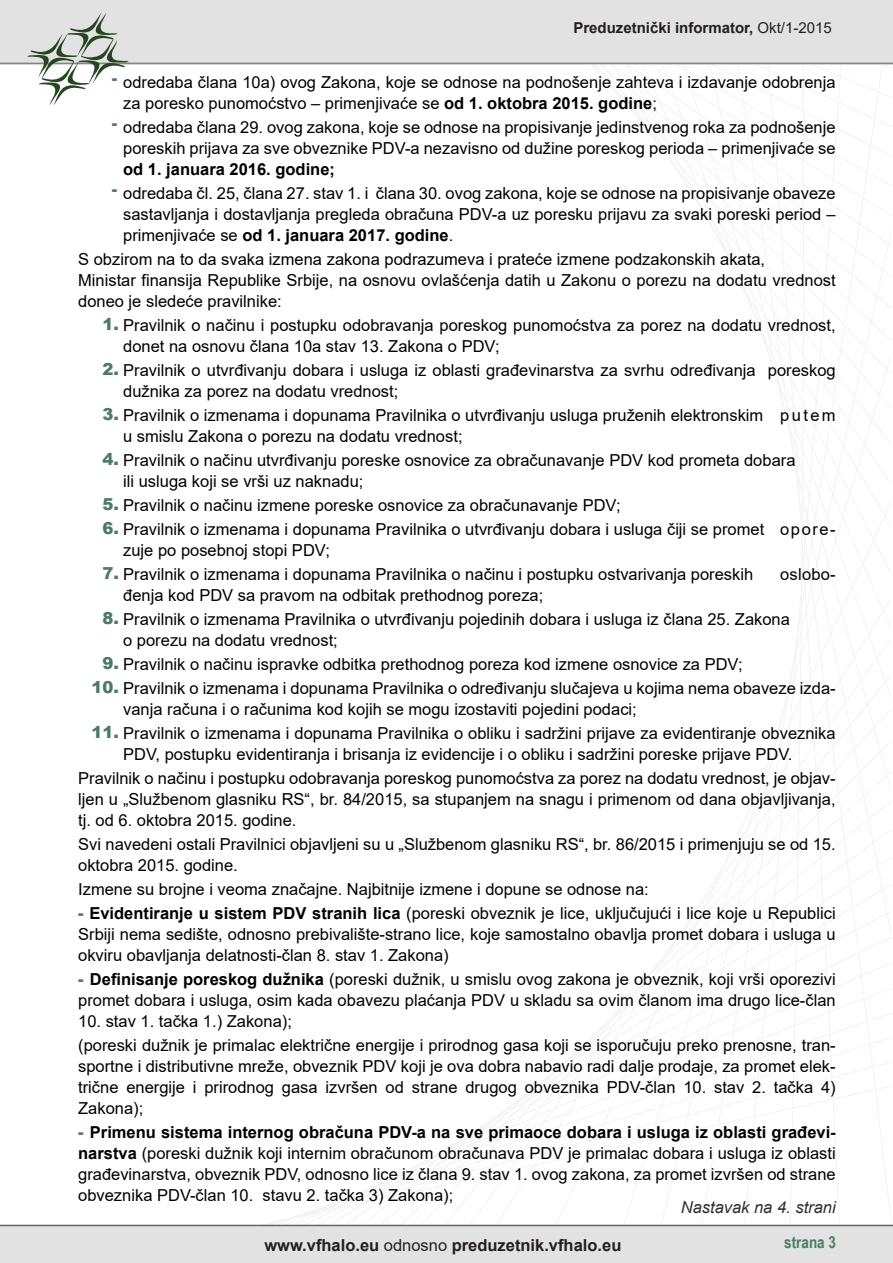
<style>
.page{position:relative;width:893px;height:1263px;background:#fff}
.page>*{position:absolute;margin:0;border:0;box-sizing:border-box;transform-origin:0 0}
.t1{font:16.5px/21px "Arial";color:#000}
.t2{font:700 16.5px "Arial";color:#231f20}
.t3{font:700 16.5px "Arial";color:#000}
.t4{font:italic 16.5px "Arial";color:#303030}
.t5{font:700 16.5px "Arial Narrow";color:#477f63}
.t6{font:900 16.5px "Arial";color:#497a6a}
.t7{font:700 15px "Arial";color:#231f20}
.s1{font-weight:400}
.s2{font-weight:700}
.s3{font-weight:900;color:#497a6a}
</style>
<div class="page">
<svg style="left:520px;top:106px;width:371px;height:993px"></svg>
<div style="left:0;top:1226px;width:893px;height:37px;background:#e2e2e2"></div>
<hr style="left:0;top:63px;width:893px;height:1px;background:#848484">
<svg style="left:0;top:0;width:892px;height:106px"></svg>
<hr style="left:0;top:1225px;width:893px;height:1px;background:#636464">
<p class="t7" style="left:573px;top:17px;width:260px">Preduzetnički informator, <span class="s1">Okt/1-2015</span></p>
<p class="t1" style="left:123px;top:71px;width:714px">odredaba člana 10a) ovog Zakona, koje se odnose na podnošenje zahteva i izdavanje odobrenja za poresko punomoćstvo – primenjivaće se <span class="s2">od 1. oktobra 2015. godine</span>;</p>
<p class="t1" style="left:123px;top:116px;width:714px">odredaba člana 29. ovog zakona, koje se odnose na propisivanje jedinstvenog roka za podnošenje poreskih prijava za sve obveznike PDV-a nezavisno od dužine poreskog perioda – primenjivaće se</p>
<p class="t3" style="left:123px;top:157px;width:213px">od 1. januara 2016. godine;</p>
<p class="t1" style="left:123px;top:182px;width:714px;text-align:justify">odredaba čl. 25, člana 27. stav 1. i člana 30. ovog zakona, koje se odnose na propisivanje obaveze sastavljanja i dostavljanja pregleda obračuna PDV-a uz poresku prijavu za svaki poreski period – primenjivaće se <span class="s2">od 1. januara 2017. godine</span>.</p>
<p class="t1" style="left:78px;top:248px;width:759px">S obzirom na to da svaka izmena zakona podrazumeva i prateće izmene podzakonskih akata,<br>Ministar finansija Republike Srbije, na osnovu ovlašćenja datih u Zakonu o porezu na dodatu vrednost doneo je sledeće pravilnike:</p>
<p class="t1" style="left:123px;top:314px;width:714px;text-indent:-21px"><span class="s3">1.</span> Pravilnik o načinu i postupku odobravanja poreskog punomoćstva za porez na dodatu vrednost, donet na osnovu člana 10a stav 13. Zakona o PDV;</p>
<p class="t1" style="left:123px;top:359px;width:714px;text-indent:-21px"><span class="s3">2.</span> Pravilnik o utvrđivanju dobara i usluga iz oblasti građevinarstva za svrhu određivanja poreskog dužnika za porez na dodatu vrednost;</p>
<p class="t1" style="left:123px;top:404px;width:714px;text-indent:-21px"><span class="s3">3.</span> Pravilnik o izmenama i dopunama Pravilnika o utvrđivanju usluga pruženih elektronskim p u t e m u smislu Zakona o porezu na dodatu vrednost;</p>
<p class="t1" style="left:123px;top:449px;width:674px;text-indent:-21px"><span class="s3">4.</span> Pravilnik o načinu utvrđivanju poreske osnovice za obračunavanje PDV kod prometa dobara ili usluga koji se vrši uz naknadu;</p>
<p class="t1" style="left:102px;top:494px;width:520px"><span class="s3">5.</span> Pravilnik o načinu izmene poreske osnovice za obračunavanje PDV;</p>
<p class="t1" style="left:123px;top:518px;width:714px;text-indent:-21px"><span class="s3">6.</span> Pravilnik o izmenama i dopunama Pravilnika o utvrđivanju dobara i usluga čiji se promet opore&shy;zuje po posebnoj stopi PDV;</p>
<p class="t1" style="left:102px;top:563px;width:652px"><span class="s3">7.</span> Pravilnik o izmenama i dopunama Pravilnika o načinu i postupku ostvarivanja poreskih</p>
<p class="t1" style="left:780px;top:563px;width:57px">oslobo-</p>
<p class="t1" style="left:123px;top:584px;width:422px">đenja kod PDV sa pravom na odbitak prethodnog poreza;</p>
<p class="t1" style="left:123px;top:608px;width:668px;text-indent:-21px"><span class="s3">8.</span> Pravilnik o izmenama Pravilnika o utvrđivanju pojedinih dobara i usluga iz člana 25. Zakona o porezu na dodatu vrednost;</p>
<p class="t1" style="left:102px;top:653px;width:642px"><span class="s3">9.</span> Pravilnik o načinu ispravke odbitka prethodnog poreza kod izmene osnovice za PDV;</p>
<p class="t1" style="left:123px;top:677px;width:714px;text-indent:-32px"><span class="s3">10.</span> Pravilnik o izmenama i dopunama Pravilnika o određivanju slučajeva u kojima nema obaveze izda&shy;vanja računa i o računima kod kojih se mogu izostaviti pojedini podaci;</p>
<p class="t1" style="left:123px;top:722px;width:714px;text-indent:-32px"><span class="s3">11.</span> Pravilnik o izmenama i dopunama Pravilnika o obliku i sadržini prijave za evidentiranje obveznika<br>PDV, postupku evidentiranja i brisanja iz evidencije i o obliku i sadržini poreske prijave PDV.</p>
<p class="t1" style="left:78px;top:767px;width:759px;text-align:justify">Pravilnik o načinu i postupku odobravanja poreskog punomoćstva za porez na dodatu vrednost, je objav&shy;ljen u „Službenom glasniku RS“, br. 84/2015, sa stupanjem na snagu i primenom od dana objavljivanja, tj. od 6. oktobra 2015. godine.</p>
<p class="t1" style="left:78px;top:833px;width:759px">Svi navedeni ostali Pravilnici objavljeni su u „Službenom glasniku RS“, br. 86/2015 i primenjuju se od 15. oktobra 2015. godine.</p>
<p class="t1" style="left:78px;top:878px;width:572px">Izmene su brojne i veoma značajne. Najbitnije izmene i dopune se odnose na:</p>
<p class="t1" style="left:78px;top:902px;width:759px;text-align:justify"><span class="s3">-</span> <span class="s2">Evidentiranje u sistem PDV stranih lica</span> (poreski obveznik je lice, uključujući i lice koje u Republici Srbiji nema sedište, odnosno prebivalište-strano lice, koje samostalno obavlja promet dobara i usluga u okviru obavljanja delatnosti-član 8. stav 1. Zakona)</p>
<p class="t1" style="left:78px;top:968px;width:759px"><span class="s3">-</span> <span class="s2">Definisanje poreskog dužnika</span> (poreski dužnik, u smislu ovog zakona je obveznik, koji vrši oporezivi promet dobara i usluga, osim kada obavezu plaćanja PDV u skladu sa ovim članom ima drugo lice-član</p>
<p class="t1" style="left:78px;top:1009px;width:759px;line-height:24px">10. stav 1. tačka 1.) Zakona);<br>(poreski dužnik je primalac električne energije i prirodnog gasa koji se isporučuju preko prenosne, tran-</p>
<p class="t1" style="left:78px;top:1055px;width:759px;text-align:justify">sportne i distributivne mreže, obveznik PDV koji je ova dobra nabavio radi dalje prodaje, za promet elek&shy;trične energije i prirodnog gasa izvršen od strane drugog obveznika PDV-član 10. stav 2. tačka 4)<br>Zakona);</p>
<p class="t1" style="left:78px;top:1121px;width:759px;text-align:justify"><span class="s3">-</span> <span class="s2">Primenu sistema internog obračuna PDV-a na sve primaoce dobara i usluga iz oblasti građevi&shy;narstva</span> (poreski dužnik koji internim obračunom obračunava PDV je primalac dobara i usluga iz oblasti građevinarstva, obveznik PDV, odnosno lice iz člana 9. stav 1. ovog zakona, za promet izvršen od strane obveznika PDV-član 10. stavu 2. tačka 3) Zakona);</p>
<p class="t4" style="left:681px;top:1196px;width:156px">Nastavak na 4. strani</p>
<p class="t6" style="left:112px;top:66px;width:7px">-</p>
<p class="t6" style="left:112px;top:111px;width:7px">-</p>
<p class="t6" style="left:112px;top:177px;width:7px">-</p>
<p class="t2" style="left:264px;top:1233px;width:359px">www.vfhalo.eu <span class="s1">odnosno</span> preduzetnik.vfhalo.eu</p>
<p class="t5" style="left:784px;top:1229px;width:53px">strana 3</p>
</div>
